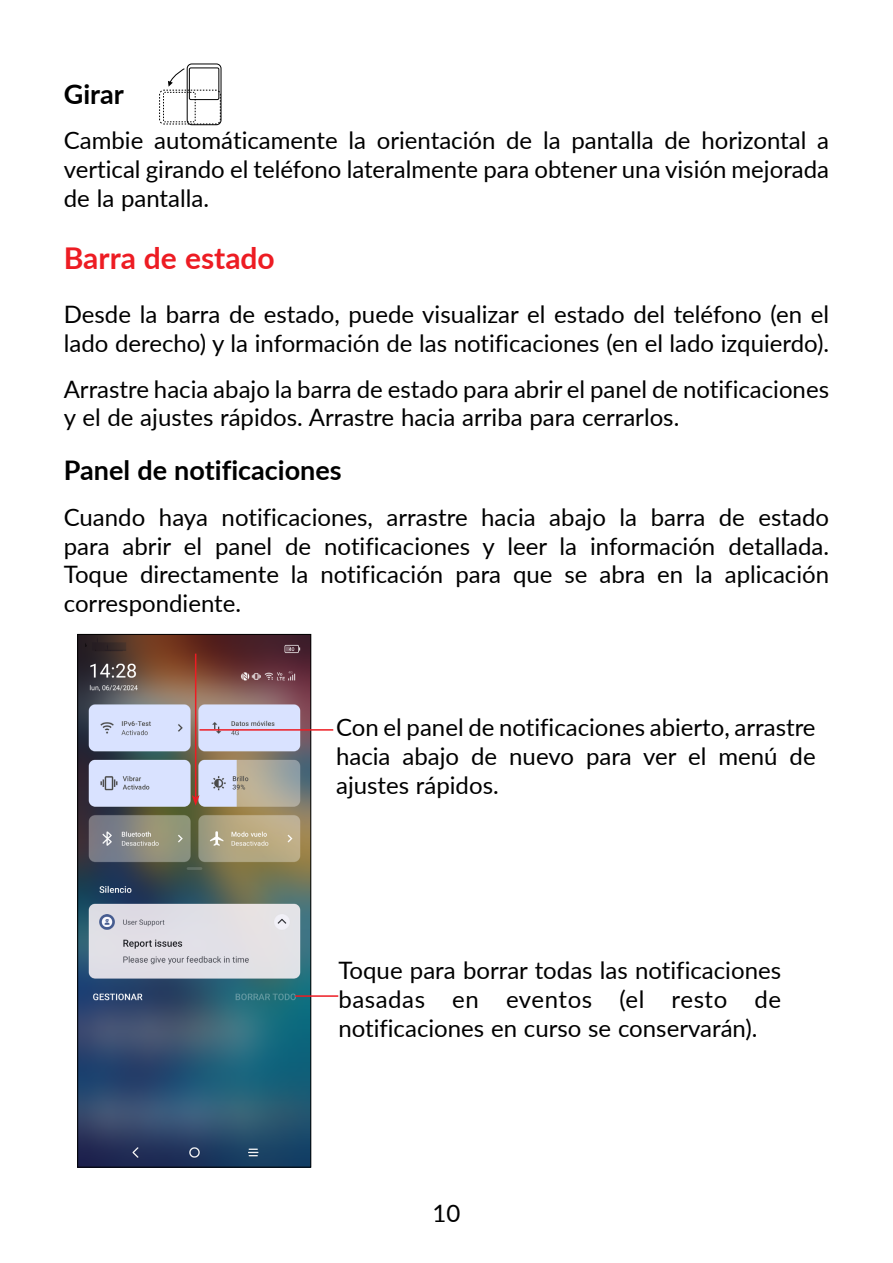
<style>
.page{position:relative;width:893px;height:1263px;background:#fff}
.page>*{position:absolute;margin:0;border:0;box-sizing:border-box;transform-origin:0 0}
.t1{font:700 30px "Lato";color:#ed1c23}
.t2{font:700 27px "Lato";color:#000}
.t3{font:24px/28.8px "Lato";color:#000;text-align:justify}
</style>
<div class="page">
<div style="left:187px;top:64px;width:34px;height:61px;border:1px solid #000;border-radius:5px"></div>
<svg style="left:159px;top:68px;width:62px;height:57px"></svg>
<img style="left:79px;top:636px;width:230px;height:529px">
<div style="left:77px;top:634px;width:234px;height:533px;border:1px solid #000"></div>
<hr style="left:195px;top:654px;width:1px;height:143px;background:#ed1c23">
<svg style="left:192px;top:795px;width:7px;height:11px"></svg>
<hr style="left:199px;top:729px;width:134px;height:2px;background:#ed1c23">
<hr style="left:295px;top:995px;width:43px;height:2px;background:#ed1c23">
<p class="t2" style="left:64px;top:74px;width:62px">Girar</p>
<p class="t3" style="left:64px;top:125px;width:767px">Cambie automáticamente la orientación de la pantalla de horizontal a vertical girando el teléfono lateralmente para obtener una visión mejorada de la pantalla.</p>
<p class="t1" style="left:64px;top:236px;width:213px">Barra de estado</p>
<p class="t3" style="left:64px;top:299px;width:767px">Desde la barra de estado, puede visualizar el estado del teléfono (en el lado derecho) y la información de las notificaciones (en el lado izquierdo).</p>
<p class="t3" style="left:64px;top:373px;width:767px">Arrastre hacia abajo la barra de estado para abrir el panel de notificaciones y el de ajustes rápidos. Arrastre hacia arriba para cerrarlos.</p>
<p class="t2" style="left:64px;top:450px;width:280px">Panel de notificaciones</p>
<p class="t3" style="left:64px;top:502px;width:767px">Cuando haya notificaciones, arrastre hacia abajo la barra de estado para abrir el panel de notificaciones y leer la información detallada.<br>Toque directamente la notificación para que se abra en la aplicación correspondiente.</p>
<p class="t3" style="left:336px;top:712px;width:481px">Con el panel de notificaciones abierto, arrastre hacia abajo de nuevo para ver el menú de ajustes rápidos.</p>
<p class="t3" style="left:338px;top:955px;width:444px">Toque para borrar todas las notificaciones basadas en eventos (el resto de notificaciones en curso se conservarán).</p>
<p class="t3" style="left:433px;top:1197px;width:29px">10</p>
</div>
